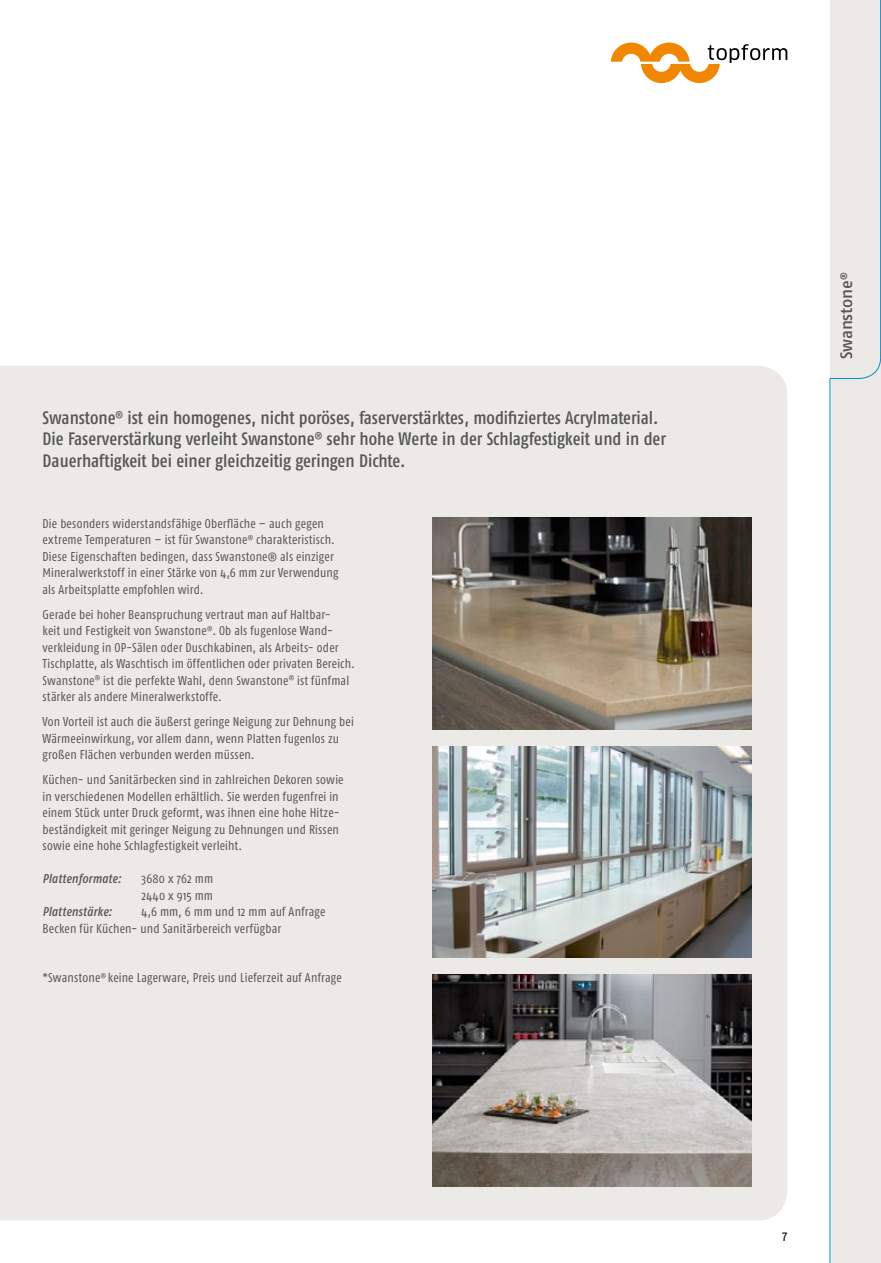
<style>
.page{position:relative;width:881px;height:1263px;background:#fff}
.page>*{position:absolute;margin:0;border:0;box-sizing:border-box;transform-origin:0 0}
.t1{font:18px/21.6px "Fago Co Med";color:#565656}
.t2{font:16.5px "Fago No Med";letter-spacing:-.015em;color:#565656}
.t3{font:12.75px/16.5px "Fago Co";letter-spacing:.01em;color:#565656}
.t4{font:italic 12.75px "Fago Co Med";letter-spacing:.01em;color:#565656}
.t5{font:12.75px "Fago No Regular LF";color:#000}
</style>
<div class="page">
<div style="left:0;top:366px;width:787px;height:854px;background:#eceae7"></div>
<svg style="left:610px;top:43px;width:177px;height:40px"></svg>
<img style="left:432px;top:517px;width:319px;height:212px">
<img style="left:432px;top:975px;width:319px;height:211px">
<img style="left:432px;top:746px;width:319px;height:212px">
<div style="left:829px;top:0;width:51px;height:1263px;background:#eceae7"></div>
<svg style="left:829px;top:0;width:51px;height:379px"></svg>
<hr style="left:829px;top:379px;width:1px;height:884px;background:#009ee3">
<p class="t1" style="left:43px;top:406px;width:624px">Swanstone<sup>®</sup> ist ein homogenes, nicht poröses, faserverstärktes, modifiziertes Acrylmaterial.<br>Die Faserverstärkung verleiht Swanstone<sup>®</sup> sehr hohe Werte in der Schlagfestigkeit und in der<br>Dauerhaftigkeit bei einer gleichzeitig geringen Dichte.</p>
<p class="t3" style="left:43px;top:515px;width:297px">Die besonders widerstandsfähige Oberfläche – auch gegen extreme Temperaturen – ist für Swanstone<sup>®</sup> charakteristisch.<br>Diese Eigenschaften bedingen, dass Swanstone® als einziger Mineralwerkstoff in einer Stärke von 4,6 mm zur Verwendung als Arbeitsplatte empfohlen wird.</p>
<p class="t3" style="left:43px;top:606px;width:314px">Gerade bei hoher Beanspruchung vertraut man auf Haltbar-<br>keit und Festigkeit von Swanstone<sup>®</sup>. Ob als fugenlose Wand&shy;verkleidung in OP-Sälen oder Duschkabinen, als Arbeits- oder Tischplatte, als Waschtisch im öffentlichen oder privaten Bereich.<br>Swanstone<sup>®</sup> ist die perfekte Wahl, denn Swanstone<sup>®</sup> ist fünfmal stärker als andere Mineralwerkstoffe.</p>
<p class="t3" style="left:43px;top:713px;width:312px">Von Vorteil ist auch die äußerst geringe Neigung zur Dehnung bei<br>Wärmeeinwirkung, vor allem dann, wenn Platten fugenlos zu großen Flächen verbunden werden müssen.</p>
<p class="t3" style="left:43px;top:771px;width:302px">Küchen- und Sanitärbecken sind in zahlreichen Dekoren sowie in verschiedenen Modellen erhältlich. Sie werden fugenfrei in einem Stück unter Druck geformt, was ihnen eine hohe Hitze&shy;beständigkeit mit geringer Neigung zu Dehnungen und Rissen sowie eine hohe Schlagfestigkeit verleiht.</p>
<p class="t4" style="left:43px;top:871px;width:80px">Plattenformate:</p>
<p class="t3" style="left:142px;top:870px;width:73px">3680 x 762 mm<br>2440 x 915 mm</p>
<p class="t4" style="left:43px;top:904px;width:71px">Plattenstärke:</p>
<p class="t3" style="left:43px;top:903px;width:284px;text-indent:99px">4,6 mm, 6 mm und 12 mm auf Anfrage<br>Becken für Küchen- und Sanitärbereich verfügbar</p>
<p class="t3" style="left:43px;top:969px;width:301px">*Swanstone<sup>®</sup> keine Lagerware, Preis und Lieferzeit auf Anfrage</p>
<p class="t2" style="left:836px;top:359px;width:88px;rotate:-90deg">Swanstone<sup>®</sup></p>
<p class="t5" style="left:781px;top:1229px;width:7px">7</p>
</div>
